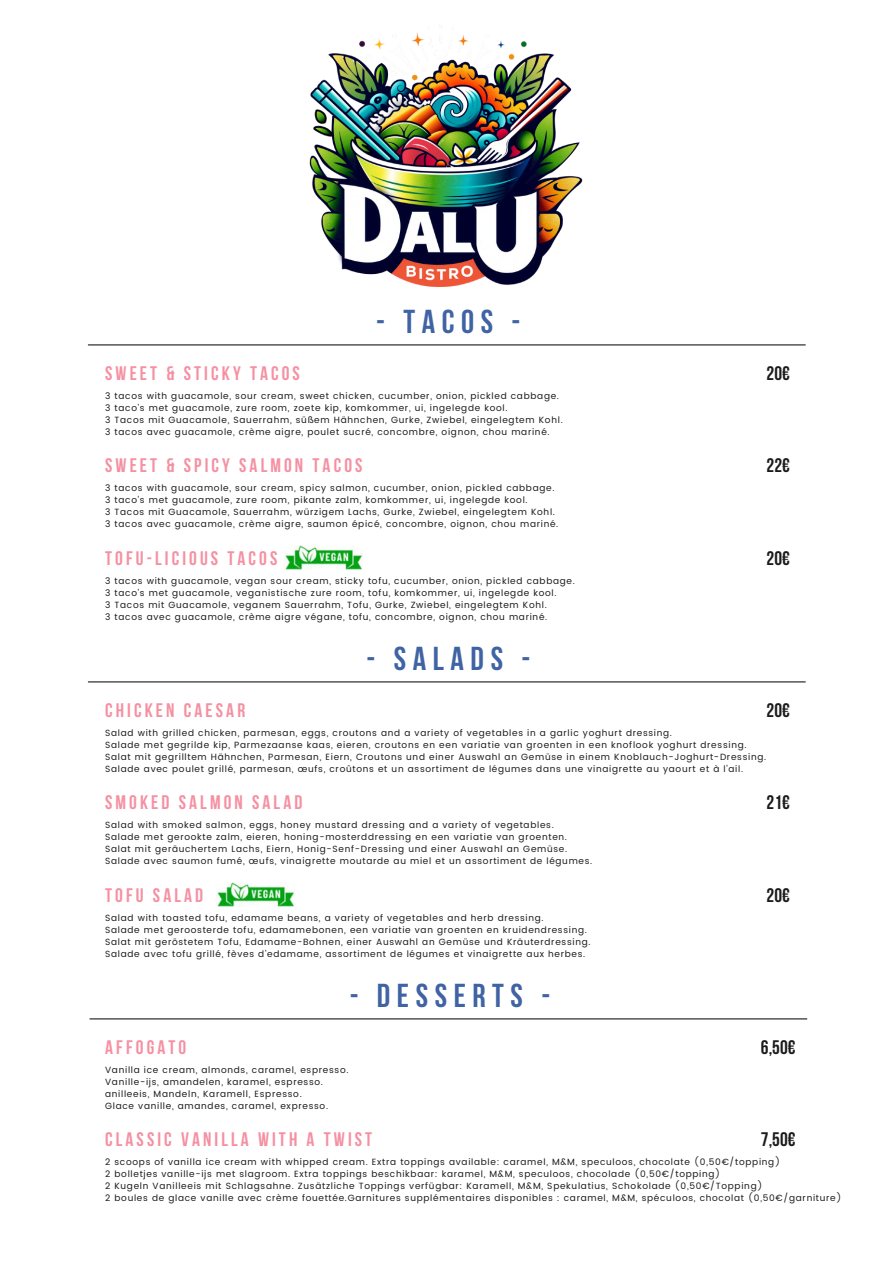
<style>
.page{position:relative;width:894px;height:1264px;background:#fff}
.page>*{position:absolute;margin:0;border:0;box-sizing:border-box;transform-origin:0 0}
.t1{font:700 33px "Bebas Neue";letter-spacing:.2em;color:#4063a4}
.t2{font:700 19.5px "Bebas Neue";letter-spacing:.16em;color:#f590a2}
.t3{font:700 19.5px "Bebas Neue";color:#1b1b1b}
.t4{font:9px "Poppins";letter-spacing:.08em;color:#1b1b1b}
</style>
<div class="page">
<img style="left:309px;top:29px;width:274px;height:257px">
<svg style="left:359px;top:345px;width:178px;height:1px"></svg>
<hr style="left:88px;top:344px;width:717px;height:1px;background:#1b1b1b">
<svg style="left:350px;top:682px;width:196px;height:1px"></svg>
<hr style="left:88px;top:681px;width:717px;height:1px;background:#1b1b1b">
<svg style="left:333px;top:1019px;width:233px;height:1px"></svg>
<hr style="left:90px;top:1018px;width:716px;height:1px;background:#1b1b1b">
<img style="left:285px;top:545px;width:77px;height:24px">
<img style="left:217px;top:882px;width:77px;height:24px">
<h1 class="t1" style="left:376px;top:308px;width:146px">- TACOS -</h1>
<h3 class="t2" style="left:105px;top:365px;width:196px">SWEET &amp; STICKY TACOS</h3>
<h2 class="t4" style="left:105px;top:390px;width:455px">3 tacos with guacamole, sour cream, sweet chicken, cucumber, onion, pickled cabbage.</h2>
<p class="t4" style="left:105px;top:402px;width:404px">3 taco's met guacamole, zure room, zoete kip, komkommer, ui, ingelegde kool.</p>
<p class="t4" style="left:105px;top:414px;width:459px">3 Tacos mit Guacamole, Sauerrahm, süßem Hähnchen, Gurke, Zwiebel, eingelegtem Kohl.</p>
<p class="t4" style="left:105px;top:426px;width:446px">3 tacos avec guacamole, crème aigre, poulet sucré, concombre, oignon, chou mariné.</p>
<h3 class="t2" style="left:105px;top:457px;width:259px">SWEET &amp; SPICY SALMON TACOS</h3>
<h2 class="t4" style="left:105px;top:483px;width:451px">3 tacos with guacamole, sour cream, spicy salmon, cucumber, onion, pickled cabbage.</h2>
<p class="t4" style="left:105px;top:495px;width:424px">3 taco's met guacamole, zure room, pikante zalm, komkommer, ui, ingelegde kool.</p>
<p class="t4" style="left:105px;top:507px;width:451px">3 Tacos mit Guacamole, Sauerrahm, würzigem Lachs, Gurke, Zwiebel, eingelegtem Kohl.</p>
<p class="t4" style="left:105px;top:519px;width:454px">3 tacos avec guacamole, crème aigre, saumon épicé, concombre, oignon, chou mariné.</p>
<p class="t2" style="left:105px;top:550px;width:174px">TOFU-LICIOUS TACOS</p>
<h3 class="t4" style="left:105px;top:576px;width:471px">3 tacos with guacamole, vegan sour cream, sticky tofu, cucumber, onion, pickled cabbage.</h3>
<h2 class="t4" style="left:105px;top:588px;width:453px">3 taco's met guacamole, veganistische zure room, tofu, komkommer, ui, ingelegde kool.</h2>
<p class="t4" style="left:105px;top:600px;width:443px">3 Tacos mit Guacamole, veganem Sauerrahm, Tofu, Gurke, Zwiebel, eingelegtem Kohl.</p>
<p class="t4" style="left:105px;top:612px;width:443px">3 tacos avec guacamole, crème aigre végane, tofu, concombre, oignon, chou mariné.</p>
<p class="t1" style="left:366px;top:645px;width:165px">- SALADS -</p>
<p class="t3" style="left:766px;top:365px;width:25px">20€</p>
<p class="t3" style="left:766px;top:457px;width:25px">22€</p>
<p class="t3" style="left:766px;top:550px;width:25px">20€</p>
<h1 class="t2" style="left:105px;top:702px;width:141px">CHICKEN CAESAR</h1>
<h3 class="t4" style="left:105px;top:727px;width:568px">Salad with grilled chicken, parmesan, eggs, croutons and a variety of vegetables in a garlic yoghurt dressing.</h3>
<h2 class="t4" style="left:105px;top:739px;width:642px">Salade met gegrilde kip, Parmezaanse kaas, eieren, croutons en een variatie van groenten in een knoflook yoghurt dressing.</h2>
<p class="t4" style="left:105px;top:751px;width:662px">Salat mit gegrilltem Hähnchen, Parmesan, Eiern, Croutons und einer Auswahl an Gemüse in einem Knoblauch-Joghurt-Dressing.</p>
<p class="t4" style="left:105px;top:763px;width:639px">Salade avec poulet grillé, parmesan, œufs, croûtons et un assortiment de légumes dans une vinaigrette au yaourt et à l'ail.</p>
<p class="t3" style="left:766px;top:702px;width:25px">20€</p>
<p class="t2" style="left:105px;top:794px;width:199px">SMOKED SALMON SALAD</p>
<h3 class="t4" style="left:105px;top:820px;width:450px">Salad with smoked salmon, eggs, honey mustard dressing and a variety of vegetables.</h3>
<h2 class="t4" style="left:105px;top:832px;width:463px">Salade met gerookte zalm, eieren, honing-mosterddressing en een variatie van groenten.</h2>
<p class="t4" style="left:105px;top:844px;width:463px">Salat mit geräuchertem Lachs, Eiern, Honig-Senf-Dressing und einer Auswahl an Gemüse.</p>
<p class="t4" style="left:105px;top:856px;width:488px">Salade avec saumon fumé, œufs, vinaigrette moutarde au miel et un assortiment de légumes.</p>
<p class="t2" style="left:105px;top:887px;width:99px">TOFU SALAD</p>
<p class="t4" style="left:105px;top:912px;width:440px">Salad with toasted tofu, edamame beans, a variety of vegetables and herb dressing.</p>
<h3 class="t4" style="left:105px;top:924px;width:483px">Salade met geroosterde tofu, edamamebonen, een variatie van groenten en kruidendressing.</h3>
<h2 class="t4" style="left:105px;top:936px;width:487px">Salat mit geröstetem Tofu, Edamame-Bohnen, einer Auswahl an Gemüse und Kräuterdressing.</h2>
<p class="t4" style="left:105px;top:948px;width:481px">Salade avec tofu grillé, fèves d'edamame, assortiment de légumes et vinaigrette aux herbes.</p>
<p class="t1" style="left:349px;top:982px;width:202px">- DESSERTS -</p>
<p class="t2" style="left:105px;top:1038px;width:83px">AFFOGATO</p>
<h1 class="t4" style="left:105px;top:1064px;width:245px">Vanilla ice cream, almonds, caramel, espresso.</h1>
<h3 class="t4" style="left:105px;top:1076px;width:219px">Vanille-ijs, amandelen, karamel, espresso.</h3>
<h2 class="t4" style="left:105px;top:1088px;width:198px">anilleeis, Mandeln, Karamell, Espresso.</h2>
<p class="t4" style="left:105px;top:1100px;width:224px">Glace vanille, amandes, caramel, expresso.</p>
<p class="t3" style="left:766px;top:794px;width:25px">21€</p>
<p class="t3" style="left:766px;top:887px;width:25px">20€</p>
<p class="t3" style="left:760px;top:1038px;width:36px">6,50€</p>
<p class="t2" style="left:105px;top:1131px;width:268px">CLASSIC VANILLA WITH A TWIST</p>
<p class="t4" style="left:105px;top:1156px;width:676px">2 scoops of vanilla ice cream with whipped cream. Extra toppings available: caramel, M&amp;M, speculoos, chocolate (0,50€/topping)</p>
<h3 class="t4" style="left:105px;top:1168px;width:616px">2 bolletjes vanille-ijs met slagroom. Extra toppings beschikbaar: karamel, M&amp;M, speculoos, chocolade (0,50€/topping)</h3>
<h2 class="t4" style="left:105px;top:1180px;width:658px">2 Kugeln Vanilleeis mit Schlagsahne. Zusätzliche Toppings verfügbar: Karamell, M&amp;M, Spekulatius, Schokolade (0,50€/Topping)</h2>
<p class="t4" style="left:105px;top:1192px;width:737px">2 boules de glace vanille avec crème fouettée.Garnitures supplémentaires disponibles : caramel, M&amp;M, spéculoos, chocolat (0,50€/garniture)</p>
<p class="t3" style="left:760px;top:1131px;width:36px">7,50€</p>
</div>
